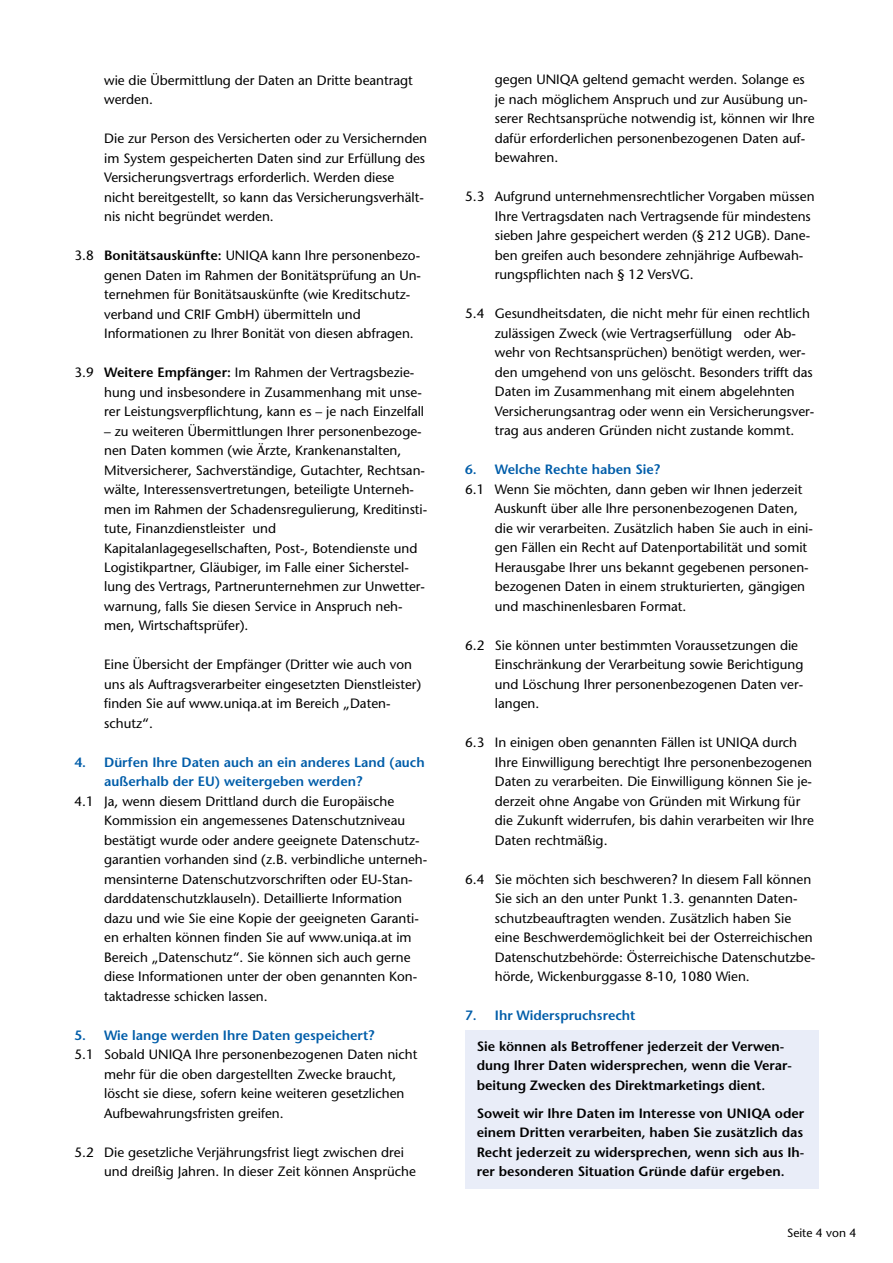
<style>
.page{position:relative;width:893px;height:1263px;background:#fff}
.page>*{position:absolute;margin:0;border:0;box-sizing:border-box;transform-origin:0 0}
.t1{font:13.5px/19.5px "Stone Sans";color:#000}
.t2{font:600 13.5px/19.5px "Stone Sans";color:#000}
.t3{font:600 13.5px/19.5px "Stone Sans";color:#005da9}
.t4{font:12px "Stone Sans";color:#000}
.s1{font-weight:600}
</style>
<div class="page">
<div style="left:465px;top:1030px;width:354px;height:158px;background:#e9edf8"></div>
<p class="t1" style="left:104px;top:70px;width:310px">wie die Übermittlung der Daten an Dritte beantragt werden.</p>
<p class="t1" style="left:104px;top:129px;width:324px">Die zur Person des Versicherten oder zu Versichernden im System gespeicherten Daten sind zur Erfüllung des Versicherungsvertrags erforderlich. Werden diese nicht bereitgestellt, so kann das Versicherungsverhält&shy;nis nicht begründet werden.</p>
<p class="t1" style="left:104px;top:246px;width:318px;text-indent:-30px">3.8 <span class="s1">Bonitätsauskünfte:</span> UNIQA kann Ihre personenbezo&shy;genen Daten im Rahmen der Bonitätsprüfung an Un&shy;ternehmen für Bonitätsauskünfte (wie Kreditschutz&shy;verband und CRIF GmbH) übermitteln und Informationen zu Ihrer Bonität von diesen abfragen.</p>
<p class="t1" style="left:104px;top:363px;width:321px;text-indent:-30px">3.9 <span class="s1">Weitere Empfänger:</span> Im Rahmen der Vertragsbezie&shy;hung und insbesondere in Zusammenhang mit unse&shy;rer Leistungsverpflichtung, kann es – je nach Einzelfall</p>
<p class="t1" style="left:104px;top:421px;width:325px">– zu weiteren Übermittlungen Ihrer personenbezoge&shy;nen Daten kommen (wie Ärzte, Krankenanstalten, Mitversicherer, Sachverständige, Gutachter, Rechtsan&shy;wälte, Interessensvertretungen, beteiligte Unterneh&shy;men im Rahmen der Schadensregulierung, Kreditinsti&shy;tute, Finanzdienstleister und Kapitalanlagegesellschaften, Post-, Botendienste und Logistikpartner, Gläubiger, im Falle einer Sicherstel&shy;lung des Vertrags, Partnerunternehmen zur Unwetter&shy;warnung, falls Sie diesen Service in Anspruch neh&shy;men, Wirtschaftsprüfer).</p>
<p class="t1" style="left:104px;top:655px;width:319px">Eine Übersicht der Empfänger (Dritter wie auch von uns als Auftragsverarbeiter eingesetzten Dienstleister) finden Sie auf www.uniqa.at im Bereich „Daten&shy;schutz“.</p>
<p class="t3" style="left:104px;top:752px;width:322px;text-indent:-30px">4. Dürfen Ihre Daten auch an ein anderes Land (auch außerhalb der EU) weitergeben werden?</p>
<p class="t1" style="left:104px;top:791px;width:325px;text-indent:-30px">4.1 Ja, wenn diesem Drittland durch die Europäische Kommission ein angemessenes Datenschutzniveau bestätigt wurde oder andere geeignete Datenschutz&shy;garantien vorhanden sind (z.B. verbindliche unterneh&shy;mensinterne Datenschutzvorschriften oder EU-Stan&shy;darddatenschutzklauseln). Detaillierte Information dazu und wie Sie eine Kopie der geeigneten Garanti&shy;en erhalten können finden Sie auf www.uniqa.at im Bereich „Datenschutz“. Sie können sich auch gerne diese Informationen unter der oben genannten Kon&shy;taktadresse schicken lassen.</p>
<p class="t3" style="left:74px;top:1025px;width:302px">5. Wie lange werden Ihre Daten gespeichert?</p>
<p class="t1" style="left:104px;top:1045px;width:315px;text-indent:-30px">5.1 Sobald UNIQA Ihre personenbezogenen Daten nicht mehr für die oben dargestellten Zwecke braucht, löscht sie diese, sofern keine weiteren gesetzlichen Aufbewahrungsfristen greifen.</p>
<p class="t1" style="left:104px;top:1142px;width:313px;text-indent:-30px">5.2 Die gesetzliche Verjährungsfrist liegt zwischen drei und dreißig Jahren. In dieser Zeit können Ansprüche</p>
<p class="t1" style="left:495px;top:70px;width:321px">gegen UNIQA geltend gemacht werden. Solange es je nach möglichem Anspruch und zur Ausübung un&shy;serer Rechtsansprüche notwendig ist, können wir Ihre dafür erforderlichen personenbezogenen Daten auf&shy;bewahren.</p>
<p class="t1" style="left:495px;top:187px;width:321px;text-indent:-30px">5.3 Aufgrund unternehmensrechtlicher Vorgaben müssen Ihre Vertragsdaten nach Vertragsende für mindestens sieben Jahre gespeichert werden (§ 212 UGB). Dane&shy;ben greifen auch besondere zehnjährige Aufbewah&shy;rungspflichten nach § 12 VersVG.</p>
<p class="t1" style="left:495px;top:304px;width:321px;text-indent:-30px">5.4 Gesundheitsdaten, die nicht mehr für einen rechtlich zulässigen Zweck (wie Vertragserfüllung oder Ab&shy;wehr von Rechtsansprüchen) benötigt werden, wer&shy;den umgehend von uns gelöscht. Besonders trifft das Daten im Zusammenhang mit einem abgelehnten Versicherungsantrag oder wenn ein Versicherungsver&shy;trag aus anderen Gründen nicht zustande kommt.</p>
<p class="t3" style="left:465px;top:460px;width:197px">6. Welche Rechte haben Sie?</p>
<p class="t1" style="left:495px;top:479px;width:320px;text-indent:-30px">6.1 Wenn Sie möchten, dann geben wir Ihnen jederzeit Auskunft über alle Ihre personenbezogenen Daten, die wir verarbeiten. Zusätzlich haben Sie auch in eini&shy;gen Fällen ein Recht auf Datenportabilität und somit Herausgabe Ihrer uns bekannt gegebenen personen&shy;bezogenen Daten in einem strukturierten, gängigen und maschinenlesbaren Format.</p>
<p class="t1" style="left:495px;top:635px;width:310px;text-indent:-30px">6.2 Sie können unter bestimmten Voraussetzungen die Einschränkung der Verarbeitung sowie Berichtigung und Löschung Ihrer personenbezogenen Daten ver&shy;langen.</p>
<p class="t1" style="left:495px;top:733px;width:321px;text-indent:-30px">6.3 In einigen oben genannten Fällen ist UNIQA durch Ihre Einwilligung berechtigt Ihre personenbezogenen Daten zu verarbeiten. Die Einwilligung können Sie je&shy;derzeit ohne Angabe von Gründen mit Wirkung für die Zukunft widerrufen, bis dahin verarbeiten wir Ihre Daten rechtmäßig.</p>
<p class="t1" style="left:495px;top:869px;width:322px;text-indent:-30px">6.4 Sie möchten sich beschweren? In diesem Fall können Sie sich an den unter Punkt 1.3. genannten Daten&shy;schutzbeauftragten wenden. Zusätzlich haben Sie eine Beschwerdemöglichkeit bei der Osterreichischen Datenschutzbehörde: Österreichische Datenschutzbe&shy;hörde, Wickenburggasse 8-10, 1080 Wien.</p>
<p class="t3" style="left:465px;top:1006px;width:172px">7. Ihr Widerspruchsrecht</p>
<p class="t2" style="left:477px;top:1036px;width:317px">Sie können als Betroffener jederzeit der Verwen&shy;dung Ihrer Daten widersprechen, wenn die Verar&shy;beitung Zwecken des Direktmarketings dient.</p>
<p class="t2" style="left:477px;top:1103px;width:329px;text-align:justify">Soweit wir Ihre Daten im Interesse von UNIQA oder einem Dritten verarbeiten, haben Sie zusätzlich das Recht jederzeit zu widersprechen, wenn sich aus Ih&shy;rer besonderen Situation Gründe dafür ergeben.</p>
<p class="t4" style="left:787px;top:1225px;width:71px">Seite 4 von 4</p>
</div>
